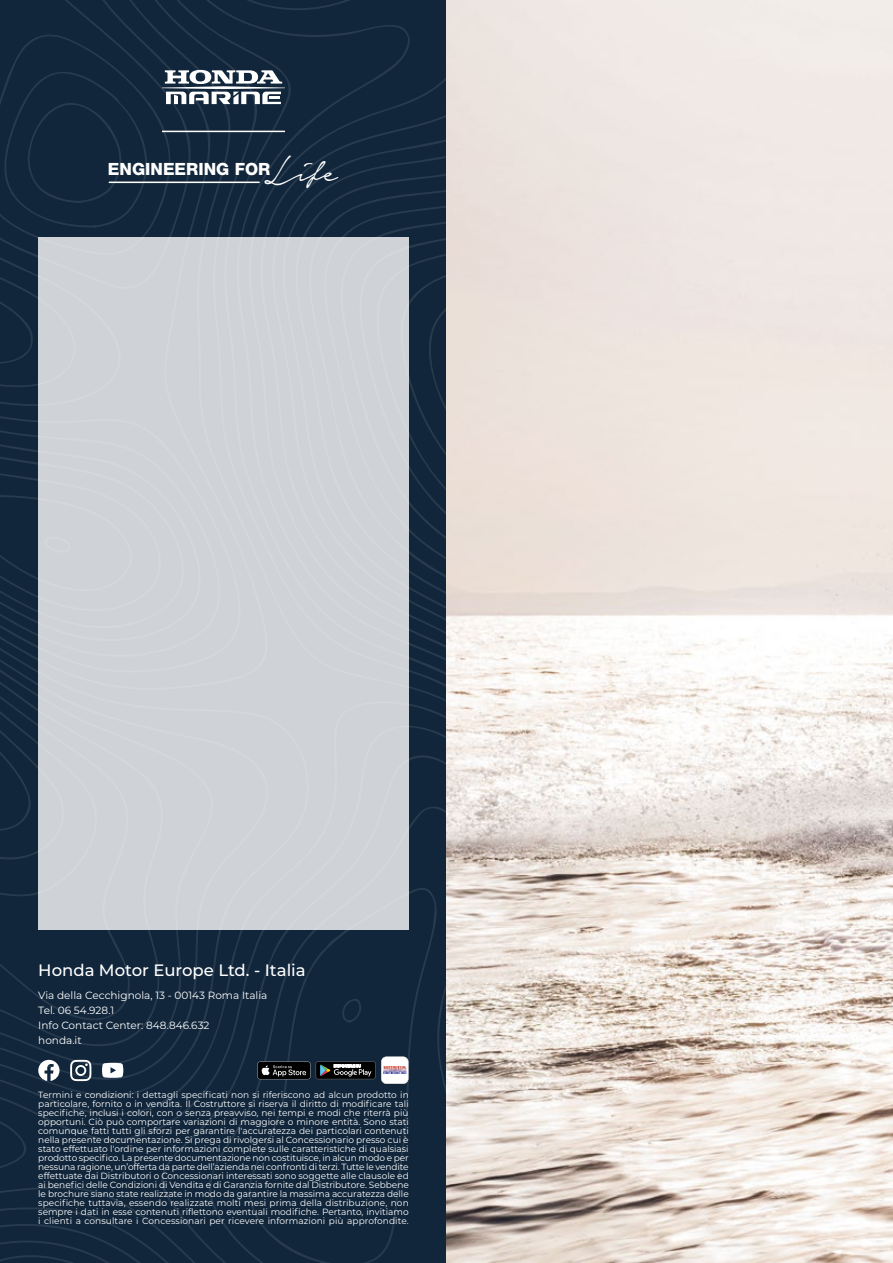
<style>
.page{position:relative;width:893px;height:1263px;background:#fff}
.page>*{position:absolute;margin:0;border:0;box-sizing:border-box;transform-origin:0 0}
.t1{font:46.05px "Notera";color:#fff}
.t2{font:800 16.95px "Helvetica Neue LT Std";color:#fff}
.t3{font:500 16.5px "Montserrat";color:#fff}
.t4{font:10.5px/15px "Montserrat";color:#fff}
.t5{font:9px/9px "Montserrat";letter-spacing:.01em;color:#fff;text-align:justify}
</style>
<div class="page">
<svg style="left:0;top:1112px;width:161px;height:132px;fill:#11263b"></svg>
<svg style="left:0;top:1068px;width:120px;height:33px;fill:#11263b"></svg>
<svg style="left:0;top:1029px;width:120px;height:22px;fill:#11263b"></svg>
<div style="left:0;top:690px;width:120px;height:339px;background:#11263b"></div>
<svg style="left:0;top:701px;width:38px;height:196px"></svg>
<div style="left:0;top:0;width:120px;height:33px;background:#11263b"></div>
<svg style="left:0;top:442px;width:38px;height:202px"></svg>
<svg style="left:120px;top:0;width:41px;height:1210px;fill:#11263b"></svg>
<svg style="left:161px;top:929px;width:45px;height:334px;fill:#11263b"></svg>
<svg style="left:206px;top:929px;width:240px;height:334px;fill:#11263b"></svg>
<svg style="left:224px;top:0;width:23px;height:10px"></svg>
<div style="left:246px;top:929px;width:193px;height:334px;background:#11263b"></div>
<div style="left:247px;top:0;width:199px;height:1051px;background:#11263b"></div>
<svg style="left:278px;top:0;width:168px;height:703px;fill:#11263b"></svg>
<svg style="left:292px;top:0;width:154px;height:654px;fill:#11263b"></svg>
<svg style="left:306px;top:14px;width:140px;height:606px;fill:#11263b"></svg>
<svg style="left:324px;top:56px;width:122px;height:541px;fill:#11263b"></svg>
<svg style="left:342px;top:998px;width:19px;height:25px"></svg>
<svg style="left:338px;top:183px;width:108px;height:391px"></svg>
<div style="left:38px;top:237px;width:371px;height:692px;background:#cfd3d7"></div>
<img style="left:446px;top:0;width:447px;height:1263px">
<svg style="left:0;top:33px;width:285px;height:376px"></svg>
<hr style="left:109px;top:182px;width:150px;height:1px;background:#fff">
<hr style="left:162px;top:131px;width:123px;height:1px;background:#fff">
<svg style="left:257px;top:1056px;width:151px;height:28px"></svg>
<svg style="left:70px;top:1060px;width:21px;height:21px"></svg>
<svg style="left:102px;top:1063px;width:21px;height:15px"></svg>
<svg style="left:38px;top:1060px;width:22px;height:21px"></svg>
<h1 class="t1" style="left:265px;top:149px;width:74px">Life</h1>
<h2 class="t2" style="left:108px;top:159px;width:164px">ENGINEERING FOR</h2>
<h3 class="t3" style="left:38px;top:958px;width:269px">Honda Motor Europe Ltd. - Italia</h3>
<p class="t4" style="left:38px;top:987px;width:231px">Via della Cecchignola, 13 - 00143 Roma Italia<br>Tel. 06 54.928.1<br>Info Contact Center: 848.846.632<br>honda.it</p>
<p class="t5" style="left:38px;top:1090px;width:372px">Termini e condizioni: i dettagli specificati non si riferiscono ad alcun prodotto in particolare, fornito o in vendita. Il Costruttore si riserva il diritto di modificare tali specifiche, inclusi i colori, con o senza preavviso, nei tempi e modi che riterrà più opportuni. Ciò può comportare variazioni di maggiore o minore entità. Sono stati comunque fatti tutti gli sforzi per garantire l'accuratezza dei particolari contenuti nella presente documentazione. Si prega di rivolgersi al Concessionario presso cui è stato effettuato l'ordine per informazioni complete sulle caratteristiche di qualsiasi prodotto specifico. La presente documentazione non costituisce, in alcun modo e per nessuna ragione, un’offerta da parte dell’azienda nei confronti di terzi. Tutte le vendite effettuate dai Distributori o Concessionari interessati sono soggette alle clausole ed ai benefici delle Condizioni di Vendita e di Garanzia fornite dal Distributore. Sebbene le brochure siano state realizzate in modo da garantire la massima accuratezza delle specifiche tuttavia, essendo realizzate molti mesi prima della distribuzione, non sempre i dati in esse contenuti riflettono eventuali modifiche. Pertanto, invitiamo i clienti a consultare i Concessionari per ricevere informazioni più approfondite.</p>
</div>
